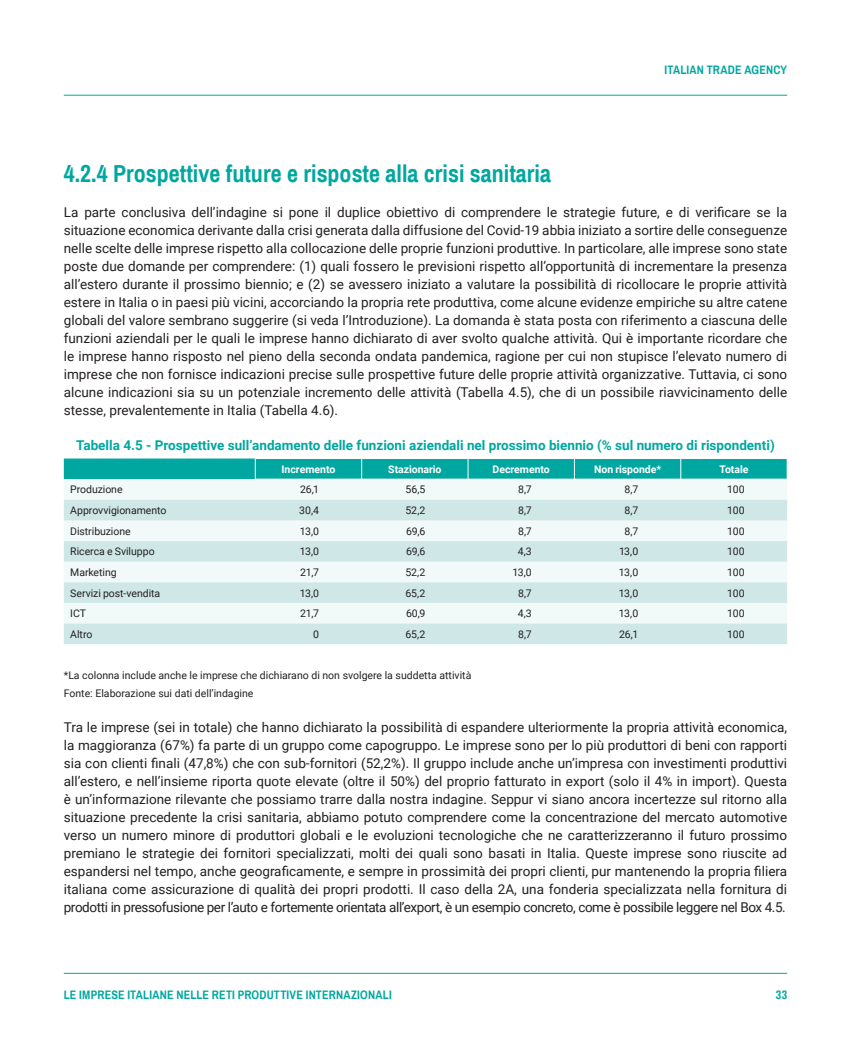
<style>
.page{position:relative;width:851px;height:1063px;background:#fff}
.page>*{position:absolute;margin:0;border:0;box-sizing:border-box;transform-origin:0 0}
.t1{font:700 24px "Archivo Narrow";color:#00a7a0}
.t2{font:13.5px/18px "Roboto";letter-spacing:-.02em;color:#231f20;text-align:justify}
.t3{font:700 13.5px "Roboto";color:#00a7a0}
.t4{font:700 12px "Archivo Narrow";letter-spacing:.015em;color:#00a7a0}
.t5{font:10.5px/18px "Roboto";color:#231f20}
.t6{font:700 10.5px "Roboto";letter-spacing:-.005em;color:#fff}
</style>
<div class="page">
<hr style="left:64px;top:95px;width:723px;height:1px;background:#00a7a0">
<hr style="left:64px;top:973px;width:723px;height:1px;background:#00a7a0">
<div style="left:64px;top:479px;width:723px;height:21px;background:#f2f9f9"></div>
<svg style="left:64px;top:500px;width:723px;height:144px;fill:#cfe8e7"></svg>
<div style="left:64px;top:459px;width:723px;height:20px;background:#00a7a0"></div>
<hr style="left:255px;top:479px;width:106px;height:1px;background:#fff">
<hr style="left:361px;top:479px;width:107px;height:1px;background:#fff">
<hr style="left:468px;top:479px;width:106px;height:1px;background:#fff">
<hr style="left:574px;top:479px;width:106px;height:1px;background:#fff">
<hr style="left:680px;top:479px;width:107px;height:1px;background:#fff">
<p class="t4" style="left:664px;top:63px;width:124px">ITALIAN TRADE AGENCY</p>
<h1 class="t1" style="left:64px;top:159px;width:488px">4.2.4 Prospettive future e risposte alla crisi sanitaria</h1>
<p class="t2" style="left:64px;top:203px;width:724px">La parte conclusiva dell’indagine si pone il duplice obiettivo di comprendere le strategie future, e di verificare se la situazione economica derivante dalla crisi generata dalla diffusione del Covid-19 abbia iniziato a sortire delle conseguenze nelle scelte delle imprese rispetto alla collocazione delle proprie funzioni produttive. In particolare, alle imprese sono state poste due domande per comprendere: (1) quali fossero le previsioni rispetto all’opportunità di incrementare la presenza all’estero durante il prossimo biennio; e (2) se avessero iniziato a valutare la possibilità di ricollocare le proprie attività estere in Italia o in paesi più vicini, accorciando la propria rete produttiva, come alcune evidenze empiriche su altre catene globali del valore sembrano suggerire (si veda l’Introduzione). La domanda è stata posta con riferimento a ciascuna delle funzioni aziendali per le quali le imprese hanno dichiarato di aver svolto qualche attività. Qui è importante ricordare che le imprese hanno risposto nel pieno della seconda ondata pandemica, ragione per cui non stupisce l’elevato numero di imprese che non fornisce indicazioni precise sulle prospettive future delle proprie attività organizzative. Tuttavia, ci sono alcune indicazioni sia su un potenziale incremento delle attività (Tabella 4.5), che di un possibile riavvicinamento delle stesse, prevalentemente in Italia (Tabella 4.6).</p>
<p class="t3" style="left:76px;top:436px;width:700px">Tabella 4.5 - Prospettive sull’andamento delle funzioni aziendali nel prossimo biennio (% sul numero di rispondenti)</p>
<p class="t6" style="left:281px;top:462px;width:55px">Incremento</p>
<p class="t6" style="left:388px;top:462px;width:55px">Stazionario</p>
<p class="t6" style="left:492px;top:462px;width:59px">Decremento</p>
<p class="t6" style="left:594px;top:462px;width:69px">Non risponde*</p>
<p class="t6" style="left:719px;top:462px;width:31px">Totale</p>
<p class="t5" style="left:70px;top:480px;width:54px">Produzione</p>
<p class="t5" style="left:300px;top:480px;width:20px">26,1</p>
<p class="t5" style="left:405px;top:480px;width:21px">56,5</p>
<p class="t5" style="left:518px;top:480px;width:15px">8,7</p>
<p class="t5" style="left:624px;top:480px;width:15px">8,7</p>
<p class="t5" style="left:727px;top:480px;width:19px">100</p>
<p class="t5" style="left:70px;top:501px;width:98px">Approvvigionamento</p>
<p class="t5" style="left:299px;top:501px;width:21px">30,4</p>
<p class="t5" style="left:405px;top:501px;width:21px">52,2</p>
<p class="t5" style="left:518px;top:501px;width:15px">8,7</p>
<p class="t5" style="left:624px;top:501px;width:15px">8,7</p>
<p class="t5" style="left:727px;top:501px;width:19px">100</p>
<p class="t5" style="left:70px;top:522px;width:62px">Distribuzione</p>
<p class="t5" style="left:300px;top:522px;width:21px">13,0</p>
<p class="t5" style="left:406px;top:522px;width:21px">69,6</p>
<p class="t5" style="left:518px;top:522px;width:15px">8,7</p>
<p class="t5" style="left:624px;top:522px;width:15px">8,7</p>
<p class="t5" style="left:727px;top:522px;width:19px">100</p>
<p class="t5" style="left:70px;top:542px;width:86px">Ricerca e Sviluppo</p>
<p class="t5" style="left:300px;top:542px;width:21px">13,0</p>
<p class="t5" style="left:406px;top:542px;width:21px">69,6</p>
<p class="t5" style="left:517px;top:542px;width:16px">4,3</p>
<p class="t5" style="left:619px;top:542px;width:21px">13,0</p>
<p class="t5" style="left:727px;top:542px;width:19px">100</p>
<p class="t5" style="left:70px;top:563px;width:48px">Marketing</p>
<p class="t5" style="left:300px;top:563px;width:20px">21,7</p>
<p class="t5" style="left:405px;top:563px;width:21px">52,2</p>
<p class="t5" style="left:512px;top:563px;width:21px">13,0</p>
<p class="t5" style="left:619px;top:563px;width:21px">13,0</p>
<p class="t5" style="left:727px;top:563px;width:19px">100</p>
<p class="t5" style="left:70px;top:583px;width:92px">Servizi post-vendita</p>
<p class="t5" style="left:300px;top:583px;width:21px">13,0</p>
<p class="t5" style="left:405px;top:583px;width:22px">65,2</p>
<p class="t5" style="left:518px;top:583px;width:15px">8,7</p>
<p class="t5" style="left:619px;top:583px;width:21px">13,0</p>
<p class="t5" style="left:727px;top:583px;width:19px">100</p>
<p class="t5" style="left:70px;top:604px;width:17px">ICT</p>
<p class="t5" style="left:300px;top:604px;width:20px">21,7</p>
<p class="t5" style="left:406px;top:604px;width:21px">60,9</p>
<p class="t5" style="left:517px;top:604px;width:16px">4,3</p>
<p class="t5" style="left:619px;top:604px;width:21px">13,0</p>
<p class="t5" style="left:727px;top:604px;width:19px">100</p>
<p class="t5" style="left:70px;top:625px;width:24px">Altro</p>
<p class="t5" style="left:313px;top:625px;width:7px">0</p>
<p class="t5" style="left:405px;top:625px;width:22px">65,2</p>
<p class="t5" style="left:518px;top:625px;width:15px">8,7</p>
<p class="t5" style="left:619px;top:625px;width:20px">26,1</p>
<p class="t5" style="left:727px;top:625px;width:19px">100</p>
<p class="t5" style="left:64px;top:666px;width:409px">*La colonna include anche le imprese che dichiarano di non svolgere la suddetta attività<br>Fonte: Elaborazione sui dati dell’indagine</p>
<p class="t2" style="left:64px;top:718px;width:724px">Tra le imprese (sei in totale) che hanno dichiarato la possibilità di espandere ulteriormente la propria attività economica, la maggioranza (67%) fa parte di un gruppo come capogruppo. Le imprese sono per lo più produttori di beni con rapporti sia con clienti finali (47,8%) che con sub-fornitori (52,2%). Il gruppo include anche un’impresa con investimenti produttivi all’estero, e nell’insieme riporta quote elevate (oltre il 50%) del proprio fatturato in export (solo il 4% in import). Questa è un’informazione rilevante che possiamo trarre dalla nostra indagine. Seppur vi siano ancora incertezze sul ritorno alla situazione precedente la crisi sanitaria, abbiamo potuto comprendere come la concentrazione del mercato automotive verso un numero minore di produttori globali e le evoluzioni tecnologiche che ne caratterizzeranno il futuro prossimo premiano le strategie dei fornitori specializzati, molti dei quali sono basati in Italia. Queste imprese sono riuscite ad espandersi nel tempo, anche geograficamente, e sempre in prossimità dei propri clienti, pur mantenendo la propria filiera italiana come assicurazione di qualità dei propri prodotti. Il caso della 2A, una fonderia specializzata nella fornitura di prodotti in pressofusione per l’auto e fortemente orientata all’export, è un esempio concreto, come è possibile leggere nel Box 4.5.</p>
<p class="t4" style="left:64px;top:988px;width:329px">LE IMPRESE ITALIANE NELLE RETI PRODUTTIVE INTERNAZIONALI</p>
<p class="t4" style="left:775px;top:988px;width:13px">33</p>
</div>
